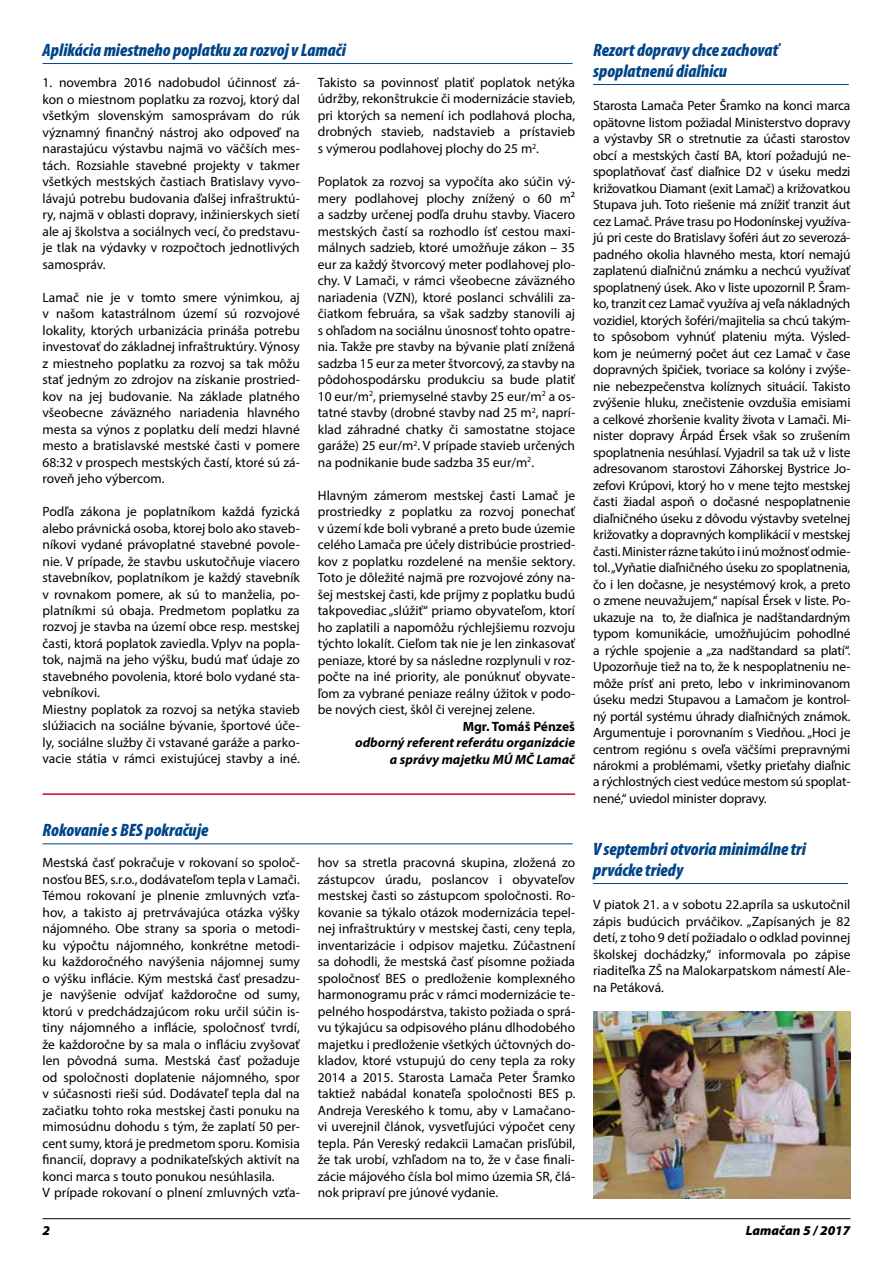
<style>
.page{position:relative;width:893px;height:1263px;background:#fff}
.page>*{position:absolute;margin:0;border:0;box-sizing:border-box;transform-origin:0 0}
.t1{font:italic 900 condensed 18px/21px "Myriad Pro";color:#004588}
.t2{font:13.5px/16.5px "Myriad Pro";color:#000;text-align:justify}
.t3{font:italic 700 13.5px/16.5px "Myriad Pro";color:#000;text-align:right}
.t4{font:700 13.5px "Myriad Pro";color:#000}
.t5{font:italic 900 13.5px "Myriad Pro";color:#000}
</style>
<div class="page">
<hr style="left:43px;top:1218px;width:807px;height:1px;background:#000">
<hr style="left:593px;top:84px;width:256px;height:1px;background:#004588">
<hr style="left:43px;top:63px;width:530px;height:1px;background:#004588">
<hr style="left:43px;top:843px;width:530px;height:1px;background:#004588">
<hr style="left:43px;top:793px;width:532px;height:2px;background:#cd071e">
<img style="left:593px;top:1011px;width:257px;height:188px">
<hr style="left:593px;top:883px;width:255px;height:1px;background:#004588">
<h1 class="t1" style="left:43px;top:40px;width:305px">Aplikácia miestneho poplatku za rozvoj vLamači</h1>
<p class="t2" style="left:43px;top:74px;width:259px">1. novembra 2016 nadobudol účinnosť zá&shy;kon o miestnom poplatku za rozvoj, ktorý dal všetkým slovenským samosprávam do rúk významný finančný nástroj ako odpoveď na narastajúcu výstavbu najmä vo väčších mes&shy;tách. Rozsiahle stavebné projekty v takmer všetkých mestských častiach Bratislavy vyvo&shy;lávajú potrebu budovania ďalšej infraštruktú&shy;ry, najmä v oblasti dopravy, inžinierskych sietí ale aj školstva a sociálnych vecí, čo predstavu&shy;je tlak na výdavky v rozpočtoch jednotlivých samospráv.</p>
<p class="t2" style="left:43px;top:288px;width:259px">Lamač nie je v tomto smere výnimkou, aj v našom katastrálnom území sú rozvojové lokality, ktorých urbanizácia prináša potrebu investovať do základnej infraštruktúry. Výnosy z miestneho poplatku za rozvoj sa tak môžu stať jedným zo zdrojov na získanie prostried&shy;kov na jej budovanie. Na základe platného všeobecne záväzného nariadenia hlavného mesta sa výnos z poplatku delí medzi hlavné mesto a bratislavské mestské časti v pomere 68:32 v prospech mestských častí, ktoré sú zá&shy;roveň jeho výbercom.</p>
<p class="t2" style="left:43px;top:503px;width:259px;text-align:left">Podľa zákona je poplatníkom každá fyzická alebo právnická osoba, ktorej bolo ako staveb&shy;níkovi vydané právoplatné stavebné povole&shy;nie. V prípade, že stavbu uskutočňuje viacero stavebníkov, poplatníkom je každý stavebník v rovnakom pomere, ak sú to manželia, po&shy;platníkmi sú obaja. Predmetom poplatku za rozvoj je stavba na území obce resp. mestskej časti, ktorá poplatok zaviedla. Vplyv na popla&shy;tok, najmä na jeho výšku, budú mať údaje zo stavebného povolenia, ktoré bolo vydané sta&shy;vebníkovi.<br>Miestny poplatok za rozvoj sa netýka stavieb slúžiacich na sociálne bývanie, športové úče&shy;ly, sociálne služby či vstavané garáže a parko&shy;vacie státia v rámci existujúcej stavby a iné.</p>
<p class="t2" style="left:318px;top:74px;width:259px">Takisto sa povinnosť platiť poplatok netýka údržby, rekonštrukcie či modernizácie stavieb, pri ktorých sa nemení ich podlahová plocha, drobných stavieb, nadstavieb a prístavieb s výmerou podlahovej plochy do 25 m<sup>2</sup>.</p>
<p class="t2" style="left:318px;top:173px;width:259px">Poplatok za rozvoj sa vypočíta ako súčin vý&shy;mery podlahovej plochy znížený o 60 m² a sadzby určenej podľa druhu stavby. Viacero mestských častí sa rozhodlo ísť cestou maxi&shy;málnych sadzieb, ktoré umožňuje zákon – 35 eur za každý štvorcový meter podlahovej plo&shy;chy. V Lamači, v rámci všeobecne záväzného nariadenia (VZN), ktoré poslanci schválili za&shy;čiatkom februára, sa však sadzby stanovili aj s ohľadom na sociálnu únosnosť tohto opatre&shy;nia. Takže pre stavby na bývanie platí znížená sadzba 15 eur za meter štvorcový, za stavby na pôdohospodársku produkciu sa bude platiť 10 eur/m<sup>2</sup>, priemyselné stavby 25 eur/m<sup>2</sup> a os&shy;tatné stavby (drobné stavby nad 25 m<sup>2</sup>, naprí&shy;klad záhradné chatky či samostatne stojace garáže) 25 eur/m<sup>2</sup>. V prípade stavieb určených na podnikanie bude sadzba 35 eur/m<sup>2</sup>.</p>
<p class="t2" style="left:318px;top:487px;width:259px">Hlavným zámerom mestskej časti Lamač je prostriedky z poplatku za rozvoj ponechať v území kde boli vybrané a preto bude územie celého Lamača pre účely distribúcie prostried&shy;kov z poplatku rozdelené na menšie sektory.<br>Toto je dôležité najmä pre rozvojové zóny na&shy;šej mestskej časti, kde príjmy z poplatku budú takpovediac „slúžiť“ priamo obyvateľom, ktorí ho zaplatili a napomôžu rýchlejšiemu rozvoju týchto lokalít. Cieľom tak nie je len zinkasovať peniaze, ktoré by sa následne rozplynuli v roz&shy;počte na iné priority, ale ponúknuť obyvate&shy;ľom za vybrané peniaze reálny úžitok v podo&shy;be nových ciest, škôl či verejnej zelene.</p>
<p class="t4" style="left:463px;top:717px;width:114px">Mgr. Tomáš Pénzeš</p>
<p class="t3" style="left:355px;top:734px;width:222px">odborný referent referátu organizácie a správy majetku MÚ MČ Lamač</p>
<h1 class="t1" style="left:43px;top:820px;width:167px">Rokovanie s BES pokračuje</h1>
<p class="t2" style="left:43px;top:854px;width:259px;text-align:left">Mestská časť pokračuje v rokovaní so spoloč&shy;nosťou BES, s.r.o., dodávateľom tepla v Lamači.<br>Témou rokovaní je plnenie zmluvných vzťa&shy;hov, a takisto aj pretrvávajúca otázka výšky nájomného. Obe strany sa sporia o metodi&shy;ku výpočtu nájomného, konkrétne metodi&shy;ku každoročného navýšenia nájomnej sumy o výšku inflácie. Kým mestská časť presadzu&shy;je navýšenie odvíjať každoročne od sumy, ktorú v predchádzajúcom roku určil súčin is&shy;tiny nájomného a inflácie, spoločnosť tvrdí, že každoročne by sa mala o infláciu zvyšovať len pôvodná suma. Mestská časť požaduje od spoločnosti doplatenie nájomného, spor v súčasnosti rieši súd. Dodávateľ tepla dal na začiatku tohto roka mestskej časti ponuku na mimosúdnu dohodu s tým, že zaplatí 50 per&shy;cent sumy, ktorá je predmetom sporu. Komisia financií, dopravy a podnikateľských aktivít na konci marca s touto ponukou nesúhlasila.<br>V prípade rokovaní o plnení zmluvných vzťa-</p>
<p class="t2" style="left:318px;top:854px;width:259px">hov sa stretla pracovná skupina, zložená zo zástupcov úradu, poslancov i obyvateľov mestskej časti so zástupcom spoločnosti. Ro&shy;kovanie sa týkalo otázok modernizácia tepel&shy;nej infraštruktúry v mestskej časti, ceny tepla, inventarizácie i odpisov majetku. Zúčastnení sa dohodli, že mestská časť písomne požiada spoločnosť BES o predloženie komplexného harmonogramu prác v rámci modernizácie te&shy;pelného hospodárstva, takisto požiada o sprá&shy;vu týkajúcu sa odpisového plánu dlhodobého majetku i predloženie všetkých účtovných do&shy;kladov, ktoré vstupujú do ceny tepla za roky 2014 a 2015. Starosta Lamača Peter Šramko taktiež nabádal konateľa spoločnosti BES p.<br>Andreja Vereského k tomu, aby v Lamačano&shy;vi uverejnil článok, vysvetľujúci výpočet ceny tepla. Pán Vereský redakcii Lamačan prisľúbil, že tak urobí, vzhľadom na to, že v čase finali&shy;zácie májového čísla bol mimo územia SR, člá&shy;nok pripraví pre júnové vydanie.</p>
<h1 class="t1" style="left:593px;top:40px;width:186px">Rezort dopravy chce zachovať spoplatnenú diaľnicu</h1>
<p class="t2" style="left:593px;top:97px;width:259px">Starosta Lamača Peter Šramko na konci marca opätovne listom požiadal Ministerstvo dopravy a výstavby SR o stretnutie za účasti starostov obcí a mestských častí BA, ktorí požadujú ne&shy;spoplatňovať časť diaľnice D2 v úseku medzi križovatkou Diamant (exit Lamač) a križovatkou Stupava juh. Toto riešenie má znížiť tranzit áut cez Lamač. Práve trasu po Hodonínskej využíva&shy;jú pri ceste do Bratislavy šoféri áut zo severozá&shy;padného okolia hlavného mesta, ktorí nemajú zaplatenú diaľničnú známku a nechcú využívať spoplatnený úsek. Ako v liste upozornil P. Šram&shy;ko, tranzit cez Lamač využíva aj veľa nákladných vozidiel, ktorých šoféri/majitelia sa chcú takým&shy;to spôsobom vyhnúť plateniu mýta. Výsled&shy;kom je neúmerný počet áut cez Lamač v čase dopravných špičiek, tvoriace sa kolóny i zvýše&shy;nie nebezpečenstva kolíznych situácií. Takisto zvýšenie hluku, znečistenie ovzdušia emisiami a celkové zhoršenie kvality života v Lamači. Mi&shy;nister dopravy Árpád Érsek však so zrušením spoplatnenia nesúhlasí. Vyjadril sa tak už v liste adresovanom starostovi Záhorskej Bystrice Jo&shy;zefovi Krúpovi, ktorý ho v mene tejto mestskej časti žiadal aspoň o dočasné nespoplatnenie diaľničného úseku z dôvodu výstavby svetelnej križovatky a dopravných komplikácií v mestskej časti. Minister rázne takúto i inú možnosť odmie&shy;tol. „Vyňatie diaľničného úseku zo spoplatnenia, čo i len dočasne, je nesystémový krok, a preto o zmene neuvažujem,“ napísal Érsek v liste. Po&shy;ukazuje na to, že diaľnica je nadštandardným typom komunikácie, umožňujúcim pohodlné a rýchle spojenie a „za nadštandard sa platí“.<br>Upozorňuje tiež na to, že k nespoplatneniu ne&shy;môže prísť ani preto, lebo v inkriminovanom úseku medzi Stupavou a Lamačom je kontrol&shy;ný portál systému úhrady diaľničných známok.<br>Argumentuje i porovnaním s Viedňou. „Hoci je centrom regiónu s oveľa väčšími prepravnými nárokmi a problémami, všetky prieťahy diaľnic a rýchlostných ciest vedúce mestom sú spoplat&shy;nené,“ uviedol minister dopravy.</p>
<h1 class="t1" style="left:593px;top:839px;width:214px">V septembri otvoria minimálne tri prvácke triedy</h1>
<p class="t2" style="left:593px;top:896px;width:259px">V piatok 21. a v sobotu 22.apríla sa uskutočnil zápis budúcich prváčikov. „Zapísaných je 82 detí, z toho 9 detí požiadalo o odklad povinnej školskej dochádzky,“ informovala po zápise riaditeľka ZŠ na Malokarpatskom námestí Ale&shy;na Petáková.</p>
<p class="t5" style="left:43px;top:1223px;width:9px">2</p>
<p class="t5" style="left:746px;top:1223px;width:106px">Lamačan 5 / 2017</p>
</div>
